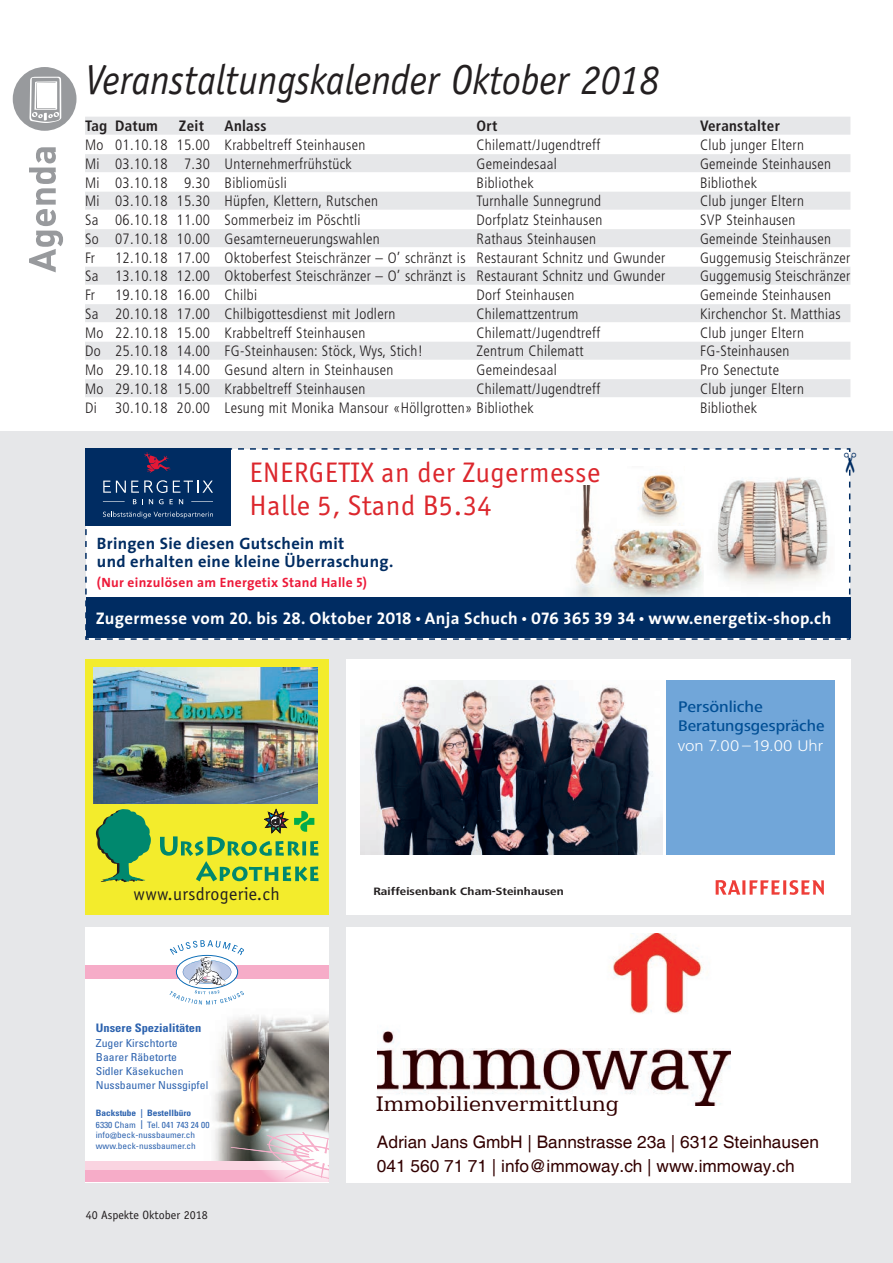
<style>
.page{position:relative;width:893px;height:1263px;background:#fff}
.page>*{position:absolute;margin:0;border:0;box-sizing:border-box;transform-origin:0 0}
.t1{font:italic 42px "Officina Sans";color:#231f20;scale:.93 1}
.t2{font:28.5px/33px "Officina Sans";letter-spacing:.02em;color:#dc272d}
.t3{font:24px "Egyptian 505 BT";color:#320001}
.t4{font:18px "Officina Sans";letter-spacing:.02em;color:#231f20}
.t5{font:17.25px/23.7px "Helvetica";color:#320001}
.t6{font:700 16.8px "The Sans Basic";letter-spacing:.02em;color:#fff}
.t7{font:700 16.5px/18px "The Sans Basic";letter-spacing:.02em;color:#002c62}
.t8{font:500 15.9px/19.5px "Frutiger Next LT";color:#014f95;scale:1.08 1}
.t9{font:300 15.9px "Frutiger Next LT";color:#fff;scale:1.1 1}
.t10{font:300 condensed 15px "Frutiger";letter-spacing:.02em;color:#231f20}
.t11{font:700 condensed 15px "Frutiger";letter-spacing:.02em;color:#231f20}
.t12{font:700 13.5px "The Sans Basic";letter-spacing:.02em;color:#ed1a3a}
.t13{font:12px "Officina Sans";color:#231f20}
.t14{font:700 condensed 11.7px "Univers";color:#2d63af;scale:1.07 1}
.t15{font:700 11.1px "Frutiger Next LT";letter-spacing:.01em;color:#231f20;scale:1.08 1}
.t16{font:condensed 10.95px/14.2px "Univers";color:#2d63af;scale:1.07 1}
.t17{font:condensed 8.7px/10.9px "Univers";color:#2d63af;scale:1.07 1}
.s1{font-size:13.5px}
.s2{font-weight:700}
.s3{font-size:12.3px}
</style>
<div class="page">
<div style="left:0;top:431px;width:893px;height:832px;background:#e6e7e9"></div>
<svg style="left:29px;top:147px;width:34px;height:125px"></svg>
<div style="left:13px;top:67px;width:64px;height:64px;background:#989a9d;border-radius:50%"></div>
<svg style="left:29px;top:77px;width:32px;height:46px"></svg>
<div style="left:37px;top:83px;width:18px;height:25px;background:#fff"></div>
<svg style="left:85px;top:927px;width:244px;height:255px;background:#e3dadc"></svg>
<div style="left:346px;top:927px;width:504px;height:255px;background:#fff"></div>
<img style="left:377px;top:933px;width:354px;height:172px">
<div style="left:85px;top:659px;width:244px;height:255px;background:#f3ec2c"></div>
<img style="left:94px;top:668px;width:223px;height:135px">
<div style="left:346px;top:659px;width:504px;height:255px;background:#fff"></div>
<svg style="left:96px;top:809px;width:55px;height:73px"></svg>
<svg style="left:160px;top:809px;width:158px;height:72px"></svg>
<svg style="left:360px;top:680px;width:475px;height:215px"></svg>
<div style="left:85px;top:117px;width:765px;height:18px;background:#e6e7e9"></div>
<div style="left:85px;top:154px;width:765px;height:18px;background:#e6e7e9"></div>
<div style="left:85px;top:192px;width:765px;height:18px;background:#e6e7e9"></div>
<div style="left:85px;top:229px;width:765px;height:18px;background:#e6e7e9"></div>
<div style="left:85px;top:267px;width:765px;height:18px;background:#e6e7e9"></div>
<div style="left:85px;top:304px;width:765px;height:18px;background:#e6e7e9"></div>
<div style="left:85px;top:342px;width:765px;height:18px;background:#e6e7e9"></div>
<div style="left:85px;top:379px;width:765px;height:18px;background:#e6e7e9"></div>
<svg style="left:85px;top:448px;width:766px;height:192px;background:#acb7c6"></svg>
<h1 class="t1" style="left:85px;top:55px;width:619px">Veranstaltungskalender Oktober 2018</h1>
<p class="t11" style="left:85px;top:117px;width:74px">Tag Datum</p>
<p class="t11" style="left:179px;top:117px;width:27px">Zeit</p>
<p class="t11" style="left:225px;top:117px;width:44px">Anlass</p>
<p class="t11" style="left:477px;top:117px;width:22px">Ort</p>
<p class="t11" style="left:700px;top:117px;width:81px">Veranstalter</p>
<p class="t10" style="left:85px;top:136px;width:282px">Mo 01.10.18 15.00 Krabbeltreff Steinhausen</p>
<p class="t10" style="left:477px;top:136px;width:125px">Chilematt/Jugendtreff</p>
<p class="t10" style="left:700px;top:136px;width:105px">Club junger Eltern</p>
<p class="t10" style="left:85px;top:155px;width:268px">Mi 03.10.18 7.30 Unternehmerfrühstück</p>
<p class="t10" style="left:477px;top:155px;width:82px">Gemeindesaal</p>
<p class="t10" style="left:700px;top:155px;width:133px">Gemeinde Steinhausen</p>
<p class="t10" style="left:85px;top:174px;width:203px">Mi 03.10.18 9.30 Bibliomüsli</p>
<p class="t10" style="left:477px;top:174px;width:59px">Bibliothek</p>
<p class="t10" style="left:700px;top:174px;width:59px">Bibliothek</p>
<p class="t10" style="left:85px;top:193px;width:294px">Mi 03.10.18 15.30 Hüpfen, Klettern, Rutschen</p>
<p class="t10" style="left:477px;top:193px;width:126px">Turnhalle Sunnegrund</p>
<p class="t10" style="left:700px;top:193px;width:105px">Club junger Eltern</p>
<p class="t10" style="left:85px;top:211px;width:277px">Sa 06.10.18 11.00 Sommerbeiz im Pöschtli</p>
<p class="t10" style="left:477px;top:211px;width:127px">Dorfplatz Steinhausen</p>
<p class="t10" style="left:700px;top:211px;width:97px">SVP Steinhausen</p>
<p class="t10" style="left:85px;top:230px;width:296px">So 07.10.18 10.00 Gesamterneuerungswahlen</p>
<p class="t10" style="left:477px;top:230px;width:121px">Rathaus Steinhausen</p>
<p class="t10" style="left:700px;top:230px;width:133px">Gemeinde Steinhausen</p>
<p class="t10" style="left:85px;top:249px;width:12px">Fr</p>
<p class="t10" style="left:115px;top:249px;width:552px">12.10.18 17.00 Oktoberfest Steischränzer – O’ schränzt is Restaurant Schnitz und Gwunder</p>
<p class="t10" style="left:700px;top:249px;width:152px">Guggemusig Steischränzer</p>
<p class="t10" style="left:85px;top:268px;width:582px">Sa 13.10.18 12.00 Oktoberfest Steischränzer – O’ schränzt is Restaurant Schnitz und Gwunder</p>
<p class="t10" style="left:700px;top:268px;width:152px">Guggemusig Steischränzer</p>
<p class="t10" style="left:85px;top:286px;width:12px">Fr</p>
<p class="t10" style="left:115px;top:286px;width:144px">19.10.18 16.00 Chilbi</p>
<p class="t10" style="left:477px;top:286px;width:99px">Dorf Steinhausen</p>
<p class="t10" style="left:700px;top:286px;width:133px">Gemeinde Steinhausen</p>
<p class="t10" style="left:85px;top:305px;width:312px">Sa 20.10.18 17.00 Chilbigottesdienst mit Jodlern</p>
<p class="t10" style="left:477px;top:305px;width:103px">Chilemattzentrum</p>
<p class="t10" style="left:700px;top:305px;width:142px">Kirchenchor St. Matthias</p>
<p class="t10" style="left:85px;top:324px;width:282px">Mo 22.10.18 15.00 Krabbeltreff Steinhausen</p>
<p class="t10" style="left:477px;top:324px;width:125px">Chilematt/Jugendtreff</p>
<p class="t10" style="left:700px;top:324px;width:105px">Club junger Eltern</p>
<p class="t10" style="left:85px;top:343px;width:339px">Do 25.10.18 14.00 FG-Steinhausen: Stöck, Wys, Stich!</p>
<p class="t10" style="left:477px;top:343px;width:109px">Zentrum Chilematt</p>
<p class="t10" style="left:700px;top:343px;width:91px">FG-Steinhausen</p>
<p class="t10" style="left:85px;top:361px;width:310px">Mo 29.10.18 14.00 Gesund altern in Steinhausen</p>
<p class="t10" style="left:477px;top:361px;width:82px">Gemeindesaal</p>
<p class="t10" style="left:700px;top:361px;width:80px">Pro Senectute</p>
<p class="t10" style="left:85px;top:380px;width:282px">Mo 29.10.18 15.00 Krabbeltreff Steinhausen</p>
<p class="t10" style="left:477px;top:380px;width:125px">Chilematt/Jugendtreff</p>
<p class="t10" style="left:700px;top:380px;width:105px">Club junger Eltern</p>
<p class="t10" style="left:85px;top:399px;width:450px">Di 30.10.18 20.00 Lesung mit Monika Mansour «Höllgrotten» Bibliothek</p>
<p class="t10" style="left:700px;top:399px;width:59px">Bibliothek</p>
<h2 class="t2" style="left:249px;top:456px;width:352px">ENERGETIX an der Zugermesse<br>Halle 5, Stand B5.34</h2>
<p class="t7" style="left:97px;top:534px;width:298px">Bringen Sie diesen Gutschein mit<br>und erhalten eine kleine Überraschung.</p>
<p class="t12" style="left:97px;top:571px;width:272px">(Nur einzulösen am Energetix Stand Halle 5)</p>
<p class="t6" style="left:96px;top:604px;width:737px">Zugermesse vom 20. bis 28. Oktober 2018 <span class="s1">•</span> Anja Schuch <span class="s1">•</span> 076 365 39 34 <span class="s1">•</span> www.energetix-shop.ch</p>
<p class="t4" style="left:134px;top:883px;width:148px">www.ursdrogerie.ch</p>
<p class="t14" style="left:96px;top:1021px;width:100px">Unsere Spezialitäten</p>
<p class="t16" style="left:96px;top:1035px;width:107px">Zuger Kirschtorte<br>Baarer Räbetorte<br>Sidler Käsekuchen<br>Nussbaumer Nussgipfel</p>
<p class="t17" style="left:96px;top:1107px;width:108px"><span class="s2">Backstube</span> <span class="s3">I</span> <span class="s2">Bestellbüro<br></span>6330 Cham <span class="s3">I</span> Tel. 041 743 24 00 info@beck-nussbaumer.ch www.beck-nussbaumer.ch</p>
<p class="t13" style="left:86px;top:1208px;width:124px">40 Aspekte Oktober 2018</p>
<p class="t13" style="left:115px;top:1208px;width:102px">Asp kte Januar 2012</p>
<p class="t15" style="left:373px;top:885px;width:178px">Raiffeisenbank Cham-Steinhausen</p>
<p class="t8" style="left:678px;top:697px;width:137px">Persönliche<br>Beratungsgespräche</p>
<p class="t9" style="left:678px;top:736px;width:134px">von 7.00 –19.00 Uhr</p>
<h3 class="t3" style="left:376px;top:1089px;width:244px">Immobilienvermittlung</h3>
<p class="t5" style="left:377px;top:1131px;width:443px">Adrian Jans GmbH | Bannstrasse 23a | 6312 Steinhausen<br>041 560 71 71 | info@immoway.ch | www.immoway.ch</p>
</div>
